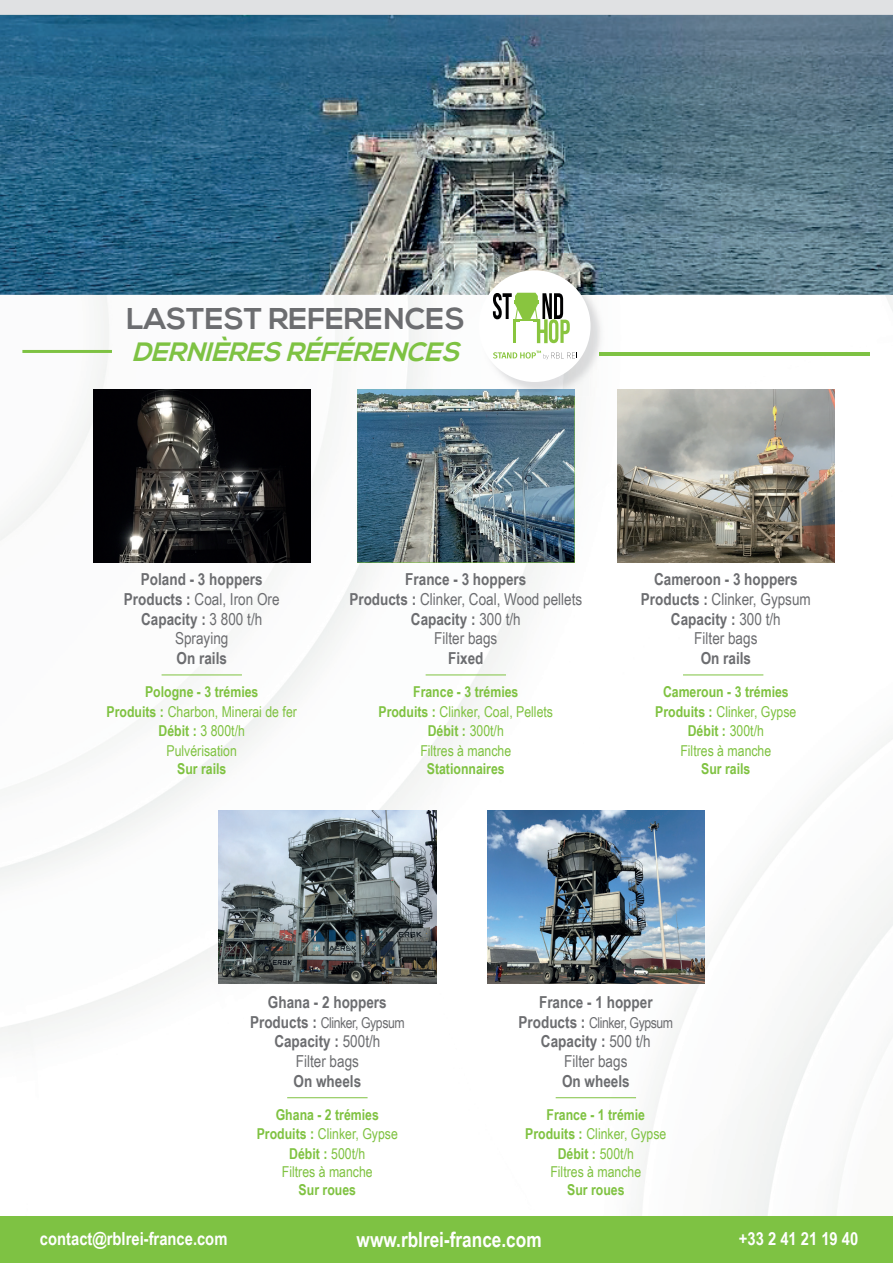
<style>
.page{position:relative;width:893px;height:1263px;background:#fff}
.page>*{position:absolute;margin:0;border:0;box-sizing:border-box;transform-origin:0 0}
.t1{font:700 30px "Nexa";color:#6c6d70}
.t2{font:italic 700 26.55px "Nexa";color:#7ec243}
.t3{font:700 21px "Arial Narrow";color:#fff}
.t4{font:700 18px "Arial Narrow";color:#fff}
.t5{font:700 16.5px/19.8px "Arial Narrow";color:#6c6d70;text-align:center}
.t6{font:16.5px/19.8px "Arial Narrow";color:#6c6d70;text-align:center}
.t7{font:15px/19.8px "Arial Narrow";color:#7fc241;text-align:center}
.t8{font:700 15px/19.8px "Arial Narrow";color:#7fc241;text-align:center}
.t9{font:15px "Arial Narrow";letter-spacing:-.03em;color:#6c6d70}
.s1{font-weight:400}
.s2{font-weight:700}
.s3{font-weight:700;font-size:16.5px}
</style>
<div class="page">
<img style="left:0;top:15px;width:893px;height:280px">
<img style="left:0;top:295px;width:367px;height:804px">
<img style="left:579px;top:295px;width:314px;height:921px">
<img style="left:526px;top:397px;width:53px;height:702px">
<img style="left:367px;top:562px;width:159px;height:537px">
<img style="left:219px;top:810px;width:217px;height:174px">
<img style="left:357px;top:389px;width:217px;height:173px">
<hr style="left:22px;top:350px;width:90px;height:3px;background:#7ec243">
<hr style="left:599px;top:353px;width:270px;height:3px;background:#7ec243">
<div style="left:0;top:0;width:893px;height:15px;background:#e0e1e3"></div>
<div style="left:0;top:1216px;width:893px;height:47px;background:#7ec243"></div>
<img style="left:617px;top:389px;width:217px;height:173px">
<img style="left:93px;top:389px;width:217px;height:173px">
<img style="left:487px;top:810px;width:217px;height:174px">
<img style="left:481px;top:272px;width:124px;height:125px">
<img style="left:481px;top:389px;width:93px;height:8px">
<svg style="left:599px;top:353px;width:6px;height:3px"></svg>
<div style="left:479px;top:270px;width:111px;height:112px;background:#fff;border-radius:50%"></div>
<svg style="left:493px;top:351px;width:84px;height:9px"></svg>
<svg style="left:493px;top:293px;width:77px;height:50px"></svg>
<hr style="left:287px;top:1097px;width:81px;height:1px;background:#7fc241">
<hr style="left:162px;top:674px;width:80px;height:1px;background:#7fc241">
<hr style="left:556px;top:1097px;width:80px;height:1px;background:#7fc241">
<hr style="left:426px;top:674px;width:80px;height:1px;background:#7fc241">
<hr style="left:683px;top:674px;width:80px;height:1px;background:#7fc241">
<h1 class="t1" style="left:126px;top:301px;width:340px">LASTEST REFERENCES</h1>
<h2 class="t2" style="left:132px;top:336px;width:337px">DERNIÈRES RÉFÉRENCES</h2>
<p class="t5" style="left:124px;top:568px;width:157px">Poland - 3 hoppers<br>Products : <span class="s1">Coal, Iron Ore<br></span>Capacity : <span class="s1">3 800 t/h<br>Spraying</span></p>
<p class="t5" style="left:177px;top:648px;width:52px">On rails</p>
<p class="t7" style="left:107px;top:681px;width:192px"><span class="s2">Pologne - 3 trémies<br>Produits :</span> Charbon, Minerai de fer<br><span class="s2">Débit :</span> 3 800t/h<br>Pulvérisation</p>
<p class="t8" style="left:177px;top:758px;width:51px">Sur rails</p>
<p class="t6" style="left:349px;top:569px;width:234px"><span class="s2">France - 3 hoppers<br>Products :</span> Clinker, Coal, Wood pellets<br><span class="s2">Capacity :</span> 300 t/h<br>Filter bags</p>
<p class="t5" style="left:448px;top:648px;width:37px">Fixed</p>
<p class="t7" style="left:378px;top:681px;width:176px"><span class="s2">France - 3 trémies<br>Produits :</span> Clinker, Coal, Pellets<br><span class="s2">Débit :</span> 300t/h<br>Filtres à manche</p>
<p class="t8" style="left:427px;top:758px;width:79px">Stationnaires</p>
<p class="t5" style="left:641px;top:568px;width:171px">Cameroon - 3 hoppers<br>Products : <span class="s1">Clinker, Gypsum<br></span>Capacity : <span class="s1">300 t/h<br>Filter bags</span></p>
<p class="t5" style="left:701px;top:648px;width:52px">On rails</p>
<p class="t7" style="left:655px;top:681px;width:143px"><span class="s2">Cameroun - 3 trémies<br>Produits :</span> Clinker, Gypse<br><span class="s2">Débit :</span> 300t/h<br>Filtres à manche</p>
<p class="t8" style="left:701px;top:758px;width:51px">Sur rails</p>
<p class="t5" style="left:268px;top:991px;width:120px">Ghana - 2 hoppers</p>
<p class="t9" style="left:250px;top:1011px;width:156px"><span class="s3">Products :</span> Clinker, Gypsum</p>
<p class="t6" style="left:274px;top:1031px;width:108px"><span class="s2">Capacity :</span> 500t/h<br>Filter bags</p>
<p class="t5" style="left:294px;top:1070px;width:69px">On wheels</p>
<p class="t8" style="left:257px;top:1104px;width:143px">Ghana - 2 trémies<br>Produits : <span class="s1">Clinker, Gypse<br></span>Débit : <span class="s1">500t/h</span></p>
<p class="t7" style="left:282px;top:1161px;width:92px">Filtres à manche</p>
<p class="t8" style="left:299px;top:1179px;width:59px">Sur roues</p>
<p class="t5" style="left:539px;top:991px;width:115px">France - 1 hopper</p>
<p class="t9" style="left:519px;top:1011px;width:156px"><span class="s3">Products :</span> Clinker, Gypsum</p>
<p class="t6" style="left:541px;top:1031px;width:111px"><span class="s2">Capacity :</span> 500 t/h<br>Filter bags</p>
<p class="t5" style="left:562px;top:1070px;width:69px">On wheels</p>
<p class="t8" style="left:525px;top:1104px;width:143px">France - 1 trémie<br>Produits : <span class="s1">Clinker, Gypse<br></span>Débit : <span class="s1">500t/h</span></p>
<p class="t7" style="left:550px;top:1161px;width:92px">Filtres à manche</p>
<p class="t8" style="left:567px;top:1179px;width:59px">Sur roues</p>
<p class="t4" style="left:40px;top:1225px;width:189px">contact@rblrei-france.com</p>
<h3 class="t3" style="left:357px;top:1224px;width:187px">www.rblrei-france.com</h3>
<p class="t4" style="left:739px;top:1225px;width:121px">+33 2 41 21 19 40</p>
</div>
